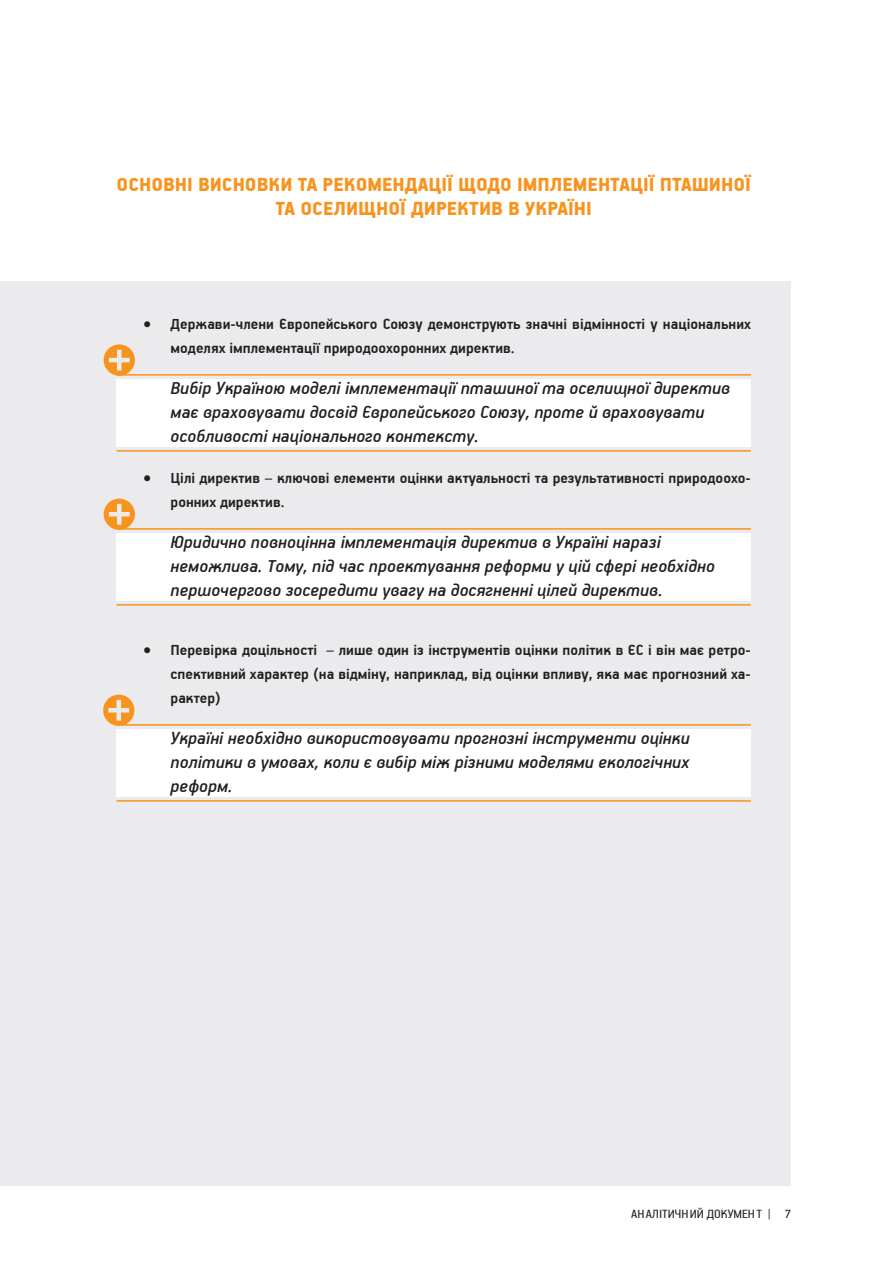
<style>
.page{position:relative;width:893px;height:1263px;background:#fff}
.page>*{position:absolute;margin:0;border:0;box-sizing:border-box;transform-origin:0 0}
.t1{font:900 21px/24px "PF Handbook Pro";color:#f7941f;text-align:center}
.List_Paragraph{font:italic 500 19.5px/24px "PF Handbook Pro";color:#231f20}
.t2{font:700 16.5px/24px "PF Handbook Pro";color:#231f20}
.t3{font:13.5px "PF Handbook Pro";color:#231f20}
</style>
<div class="page">
<div style="left:0;top:281px;width:791px;height:905px;background:#ebebed"></div>
<div style="left:117px;top:379px;width:634px;height:67px;background:#fff"></div>
<hr style="left:117px;top:374px;width:634px;height:2px;background:#f7941f">
<hr style="left:117px;top:450px;width:634px;height:2px;background:#f7941f">
<div style="left:117px;top:533px;width:634px;height:67px;background:#fff"></div>
<hr style="left:117px;top:528px;width:634px;height:2px;background:#f7941f">
<hr style="left:117px;top:604px;width:634px;height:2px;background:#f7941f">
<div style="left:117px;top:729px;width:634px;height:67px;background:#fff"></div>
<hr style="left:117px;top:724px;width:634px;height:2px;background:#f7941f">
<hr style="left:117px;top:800px;width:634px;height:2px;background:#f7941f">
<svg style="left:104px;top:344px;width:31px;height:32px"></svg>
<svg style="left:104px;top:499px;width:31px;height:31px"></svg>
<svg style="left:103px;top:695px;width:31px;height:31px"></svg>
<p class="t1" style="left:117px;top:172px;width:636px">ОСНОВНІ ВИСНОВКИ ТА РЕКОМЕНДАЦІЇ ЩОДО ІМПЛЕМЕНТАЦІЇ ПТАШИНОЇ<br>ТА ОСЕЛИЩНОЇ ДИРЕКТИВ В УКРАЇНІ</p>
<p class="t2" style="left:171px;top:311px;width:582px;text-indent:-27px">• Держави-члени Європейського Союзу демонструють значні відмінності у національних моделях імплементації природоохоронних директив.</p>
<p class="List_Paragraph" style="left:171px;top:375px;width:561px">Вибір Україною моделі імплементації пташиної та оселищної директив має враховувати досвід Європейського Союзу, проте й враховувати особливості національного контексту.</p>
<p class="t2" style="left:171px;top:465px;width:582px;text-indent:-27px">• Цілі директив – ключові елементи оцінки актуальності та результативності природоохо&shy;ронних директив.</p>
<p class="List_Paragraph" style="left:171px;top:529px;width:546px">Юридично повноцінна імплементація директив в Україні наразі неможлива. Тому, під час проектування реформи у цій сфері необхідно першочергово зосередити увагу на досягненні цілей директив.</p>
<p class="t2" style="left:171px;top:637px;width:582px;text-align:justify;text-indent:-27px">• Перевірка доцільності – лише один із інструментів оцінки політик в ЄС і він має ретро&shy;спективний характер (на відміну, наприклад, від оцінки впливу, яка має прогнозний ха&shy;рактер)</p>
<p class="List_Paragraph" style="left:171px;top:725px;width:521px;text-align:justify">Україні необхідно використовувати прогнозні інструменти оцінки політики в умовах, коли є вибір між різними моделями екологічних реформ.</p>
<p class="t3" style="left:631px;top:1206px;width:162px">АНАЛІТИЧНИЙ ДОКУМЕНТ | 7</p>
</div>
